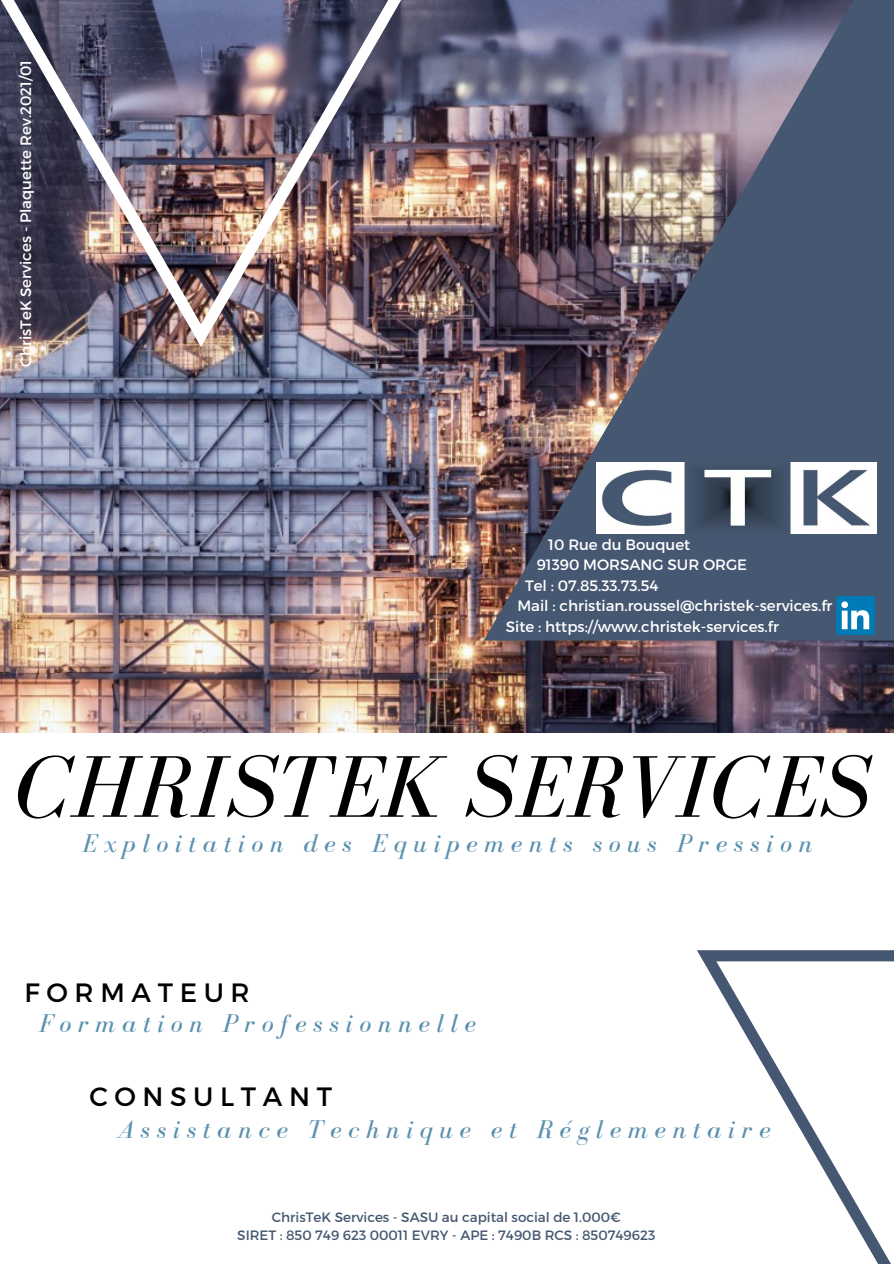
<style>
.page{position:relative;width:894px;height:1264px;background:#fff}
.page>*{position:absolute;margin:0;border:0;box-sizing:border-box;transform-origin:0 0}
.t1{font:italic 90.15px "Bodoni FLF";color:#000}
.t2{font:italic 26.55px "Bodoni FLF";letter-spacing:.25em;color:#5b91af}
.t3{font:26.55px "Montserrat";letter-spacing:.25em;color:#000}
.t4{font:15px "Montserrat";color:#fff}
.t5{font:13.5px "Montserrat";color:#465871}
</style>
<div class="page">
<img style="left:0;top:0;width:893px;height:732px">
<img style="left:484px;top:0;width:409px;height:640px">
<img style="left:0;top:0;width:409px;height:347px">
<svg style="left:697px;top:950px;width:196px;height:313px"></svg>
<img style="left:596px;top:463px;width:279px;height:71px">
<img style="left:836px;top:596px;width:38px;height:38px">
<p class="t4" style="left:16px;top:367px;width:308px;rotate:-90deg">ChrisTeK Services - Plaquette Rev.2021/01</p>
<p class="t4" style="left:548px;top:534px;width:143px">10 Rue du Bouquet</p>
<p class="t4" style="left:536px;top:555px;width:212px">91390 MORSANG SUR ORGE</p>
<p class="t4" style="left:525px;top:575px;width:135px">Tel : 07.85.33.73.54</p>
<p class="t4" style="left:517px;top:596px;width:316px">Mail : christian.roussel@christek-services.fr</p>
<p class="t4" style="left:505px;top:616px;width:274px">Site : https://www.christek-services.fr</p>
<p class="t1" style="left:15px;top:738px;width:856px">CHRISTEK SERVICES</p>
<p class="t2" style="left:82px;top:829px;width:731px">Exploitation des Equipements sous Pression</p>
<p class="t3" style="left:25px;top:975px;width:226px">FORMATEUR</p>
<p class="t2" style="left:39px;top:1008px;width:438px">Formation Professionnelle</p>
<p class="t3" style="left:89px;top:1079px;width:244px">CONSULTANT</p>
<p class="t2" style="left:117px;top:1115px;width:654px">Assistance Technique et Réglementaire</p>
<p class="t5" style="left:272px;top:1208px;width:350px">ChrisTeK Services - SASU au capital social de 1.000€</p>
<p class="t5" style="left:237px;top:1226px;width:419px">SIRET : 850 749 623 00011 EVRY - APE : 7490B RCS : 850749623</p>
</div>
